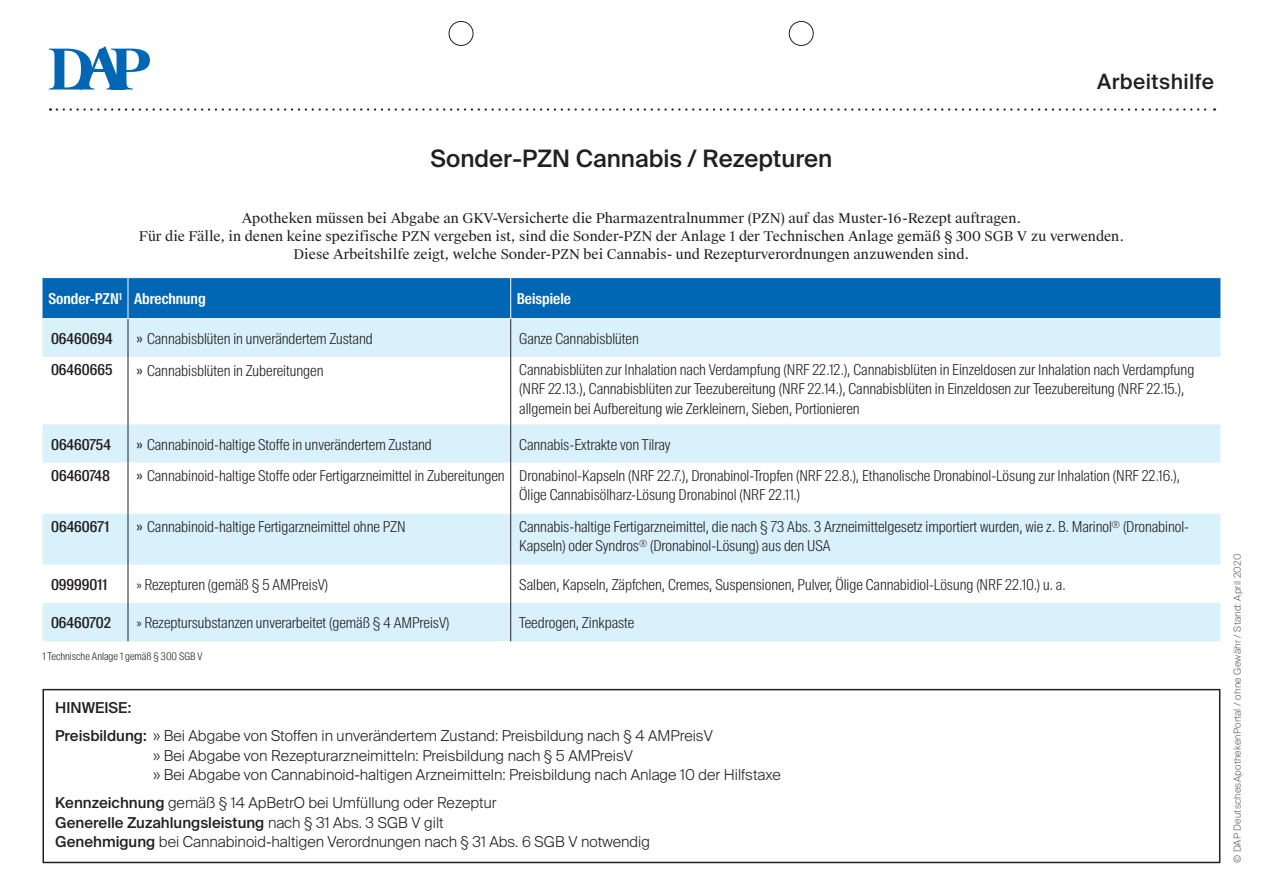
<style>
.page{position:relative;width:1263px;height:893px;background:#fff}
.page>*{position:absolute;margin:0;border:0;box-sizing:border-box;transform-origin:0 0}
.t1{font:500 24px "Suisse Intl";color:#231f20}
.t2{font:500 21px "Suisse Intl";letter-spacing:.02em;color:#231f20}
.t3{font:300 15px/19.5px "Suisse Intl Cond";color:#231f20}
.t4{font:300 15px/19.5px "Suisse Intl";color:#231f20}
.t5{font:500 15px "Suisse Intl Cond";color:#231f20}
.t6{font:600 15px "Suisse Intl Cond";color:#fff}
.t7{font:13.5px/18px "Suisse Works";color:#231f20;text-align:center}
.t8{font:300 10.5px "Suisse Intl Cond";color:#231f20}
.t9{font:300 9.75px "Suisse Intl";letter-spacing:.02em;color:#636366}
.s1{font-family:"Avant Garde";font-weight:400}
.s2{font-weight:500}
</style>
<div class="page">
<div style="left:449px;top:21px;width:24px;height:25px;border:1px solid #231f20;border-radius:50%"></div>
<div style="left:789px;top:21px;width:24px;height:25px;border:1px solid #231f20;border-radius:50%"></div>
<svg style="left:57px;top:108px;width:1158px;height:3px"></svg>
<svg style="left:49px;top:46px;width:101px;height:44px"></svg>
<div style="left:43px;top:689px;width:1177px;height:174px;border:2px solid #231f20"></div>
<div style="left:43px;top:278px;width:1177px;height:40px;background:#0166b3"></div>
<svg style="left:43px;top:319px;width:1177px;height:322px;fill:#d9f1fb"></svg>
<hr style="left:128px;top:278px;width:1px;height:40px;background:#fff">
<hr style="left:128px;top:319px;width:1px;height:38px;background:#231f20">
<hr style="left:128px;top:357px;width:1px;height:67px;background:#231f20">
<hr style="left:128px;top:424px;width:1px;height:39px;background:#231f20">
<hr style="left:128px;top:463px;width:1px;height:51px;background:#231f20">
<hr style="left:128px;top:514px;width:1px;height:51px;background:#231f20">
<hr style="left:128px;top:565px;width:1px;height:38px;background:#231f20">
<hr style="left:128px;top:603px;width:1px;height:38px;background:#231f20">
<hr style="left:510px;top:357px;width:1px;height:67px;background:#231f20">
<hr style="left:510px;top:424px;width:1px;height:39px;background:#231f20">
<hr style="left:510px;top:463px;width:1px;height:51px;background:#231f20">
<hr style="left:510px;top:514px;width:1px;height:51px;background:#231f20">
<hr style="left:510px;top:565px;width:1px;height:38px;background:#231f20">
<hr style="left:510px;top:603px;width:1px;height:38px;background:#231f20">
<hr style="left:510px;top:278px;width:1px;height:40px;background:#fff">
<hr style="left:510px;top:319px;width:1px;height:38px;background:#231f20">
<h2 class="t2" style="left:1097px;top:70px;width:118px">Arbeitshilfe</h2>
<h1 class="t1" style="left:431px;top:145px;width:403px">Sonder-PZN Cannabis / Rezepturen</h1>
<p class="t7" style="left:139px;top:210px;width:987px">Apotheken müssen bei Abgabe an GKV-Versicherte die Pharmazentralnummer (PZN) auf das Muster-16-Rezept auftragen.<br>Für die Fälle, in denen keine spezifische PZN vergeben ist, sind die Sonder-PZN der Anlage 1 der Technischen Anlage gemäß § 300 SGB V zu verwenden.<br>Diese Arbeitshilfe zeigt, welche Sonder-PZN bei Cannabis- und Rezepturverordnungen anzuwenden sind.</p>
<p class="t6" style="left:49px;top:290px;width:159px">Sonder-PZN<sup>1</sup> Abrechnung</p>
<p class="t6" style="left:517px;top:290px;width:56px">Beispiele</p>
<p class="t5" style="left:51px;top:330px;width:63px">06460694</p>
<p class="t3" style="left:136px;top:329px;width:238px"><span class="s1">»</span> Cannabisblüten in unverändertem Zustand</p>
<p class="t3" style="left:519px;top:329px;width:121px">Ganze Cannabisblüten</p>
<p class="t5" style="left:51px;top:361px;width:63px">06460665</p>
<p class="t3" style="left:137px;top:361px;width:188px"><span class="s1">»</span> Cannabisblüten in Zubereitungen</p>
<p class="t3" style="left:519px;top:360px;width:677px">Cannabisblüten zur Inhalation nach Verdampfung (NRF 22.12.), Cannabisblüten in Einzeldosen zur Inhalation nach Verdampfung (NRF 22.13.), Cannabisblüten zur Teezubereitung (NRF 22.14.), Cannabisblüten in Einzeldosen zur Teezubereitung (NRF 22.15.), allgemein bei Aufbereitung wie Zerkleinern, Sieben, Portionieren</p>
<p class="t5" style="left:51px;top:435px;width:61px">06460754</p>
<p class="t3" style="left:137px;top:435px;width:297px"><span class="s1">»</span> Cannabinoid-haltige Stoffe in unverändertem Zustand</p>
<p class="t3" style="left:519px;top:434px;width:153px">Cannabis-Extrakte von Tilray</p>
<p class="t5" style="left:51px;top:467px;width:61px">06460748</p>
<p class="t3" style="left:137px;top:466px;width:1045px;text-align:center"><span class="s1">»</span> Cannabinoid-haltige Stoffe oder Fertigarzneimittel in Zubereitungen Dronabinol-Kapseln (NRF 22.7.), Dronabinol-Tropfen (NRF 22.8.), Ethanolische Dronabinol-Lösung zur Inhalation (NRF 22.16.),<br>Ölige Cannabisölharz-Lösung Dronabinol (NRF 22.11.)</p>
<p class="t5" style="left:51px;top:518px;width:59px">06460671</p>
<p class="t3" style="left:137px;top:517px;width:271px"><span class="s1">»</span> Cannabinoid-haltige Fertigarzneimittel ohne PZN</p>
<p class="t3" style="left:519px;top:517px;width:671px">Cannabis-haltige Fertigarzneimittel, die nach § 73 Abs. 3 Arzneimittelgesetz importiert wurden, wie z. B. Marinol<sup>®</sup> (Dronabinol-<br>Kapseln) oder Syndros<sup>®</sup> (Dronabinol-Lösung) aus den USA</p>
<p class="t5" style="left:51px;top:576px;width:58px">09999011</p>
<p class="t3" style="left:136px;top:575px;width:193px">» Rezepturen (gemäß § 5 AMPreisV)</p>
<p class="t3" style="left:519px;top:575px;width:548px">Salben, Kapseln, Zäpfchen, Cremes, Suspensionen, Pulver, Ölige Cannabidiol-Lösung (NRF 22.10.) u. a.</p>
<p class="t5" style="left:51px;top:614px;width:62px">06460702</p>
<p class="t3" style="left:137px;top:613px;width:314px">» Rezeptursubstanzen unverarbeitet (gemäß § 4 AMPreisV)</p>
<p class="t3" style="left:519px;top:613px;width:117px">Teedrogen, Zinkpaste</p>
<p class="t8" style="left:43px;top:650px;width:161px">1 Technische Anlage 1 gemäß § 300 SGB V</p>
<p class="t4" style="left:55px;top:694px;width:659px;line-height:28px"><span class="s2">HINWEISE:<br>Preisbildung:</span> » Bei Abgabe von Stoffen in unverändertem Zustand: Preisbildung nach § 4 AMPreisV</p>
<p class="t4" style="left:153px;top:746px;width:629px">» Bei Abgabe von Rezepturarzneimitteln: Preisbildung nach § 5 AMPreisV<br>» Bei Abgabe von Cannabinoid-haltigen Arzneimitteln: Preisbildung nach Anlage 10 der Hilfstaxe</p>
<p class="t4" style="left:55px;top:793px;width:596px"><span class="s2">Kennzeichnung</span> gemäß § 14 ApBetrO bei Umfüllung oder Rezeptur<br><span class="s2">Generelle Zuzahlungsleistung</span> nach § 31 Abs. 3 SGB V gilt<br><span class="s2">Genehmigung</span> bei Cannabinoid-haltigen Verordnungen nach § 31 Abs. 6 SGB V notwendig</p>
<p class="t9" style="left:1232px;top:863px;width:311px;rotate:-90deg">© DAP DeutschesApothekenPortal / ohne Gewähr / Stand: April 2020</p>
</div>
